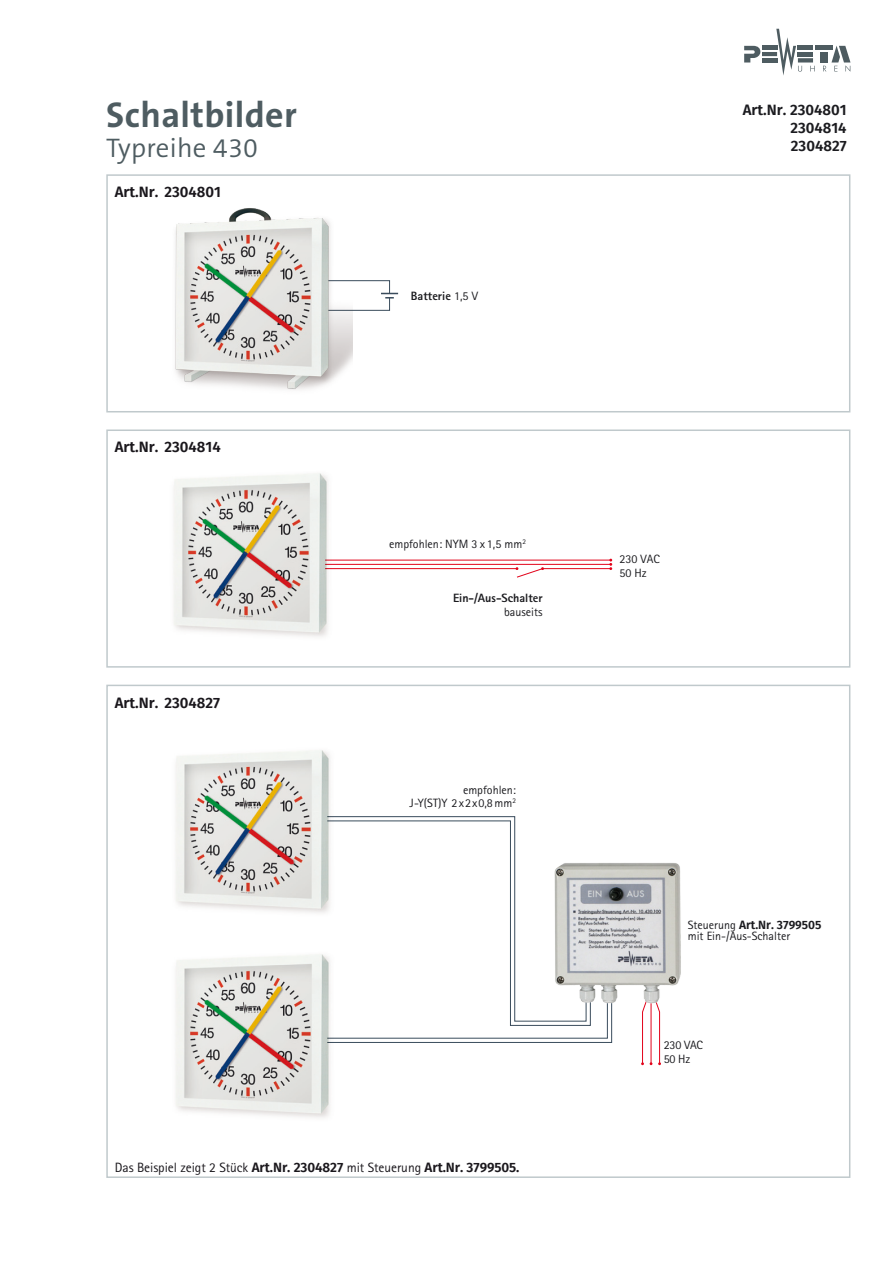
<style>
.page{position:relative;width:893px;height:1263px;background:#fff}
.page>*{position:absolute;margin:0;border:0;box-sizing:border-box;transform-origin:0 0}
.t1{font:700 36px "The Sans B7";letter-spacing:.01em;color:#4e5c61}
.t2{font:300 27px "The Sans B4";letter-spacing:.01em;color:#4e5c61}
.t3{font:600 15px "Fira Sans";color:#1a171c}
.t4{font:600 15px/18px "Fira Sans";color:#1b1b1f;text-align:justify}
.t5{font:13.5px "Agfa Rotis Sans Serif";letter-spacing:-.005em;color:#1a171c}
.t6{font:12px/14.4px "Agfa Rotis Sans Serif";color:#1b1b1f}
.t7{font:800 12px "Agfa Rotis Sans Serif";color:#1b1b1f}
.t8{font:600 12px "Fira Sans";color:#1b1b1f}
.t9{font:12px/13.5px "Agfa Rotis Sans Serif";letter-spacing:-.02em;color:#1b1b1f}
.s1{font-weight:400}
.s2{font-family:"Fira Sans";font-weight:600}
.s3{font-family:"Agfa Rotis Sans Serif";font-weight:400}
</style>
<div class="page">
<svg style="left:810px;top:66px;width:5px;height:5px"></svg>
<hr style="left:762px;top:46px;width:15px;height:4px;background:#4e5c61">
<hr style="left:762px;top:52px;width:15px;height:4px;background:#4e5c61">
<div style="left:762px;top:58px;width:15px;height:5px;background:#4e5c61"></div>
<svg style="left:744px;top:46px;width:16px;height:17px"></svg>
<hr style="left:798px;top:46px;width:15px;height:4px;background:#4e5c61">
<hr style="left:798px;top:52px;width:15px;height:4px;background:#4e5c61">
<div style="left:798px;top:58px;width:15px;height:5px;background:#4e5c61"></div>
<div style="left:820px;top:52px;width:7px;height:11px;background:#4e5c61"></div>
<hr style="left:815px;top:46px;width:17px;height:4px;background:#4e5c61">
<svg style="left:776px;top:29px;width:26px;height:47px"></svg>
<svg style="left:823px;top:46px;width:27px;height:26px"></svg>
<svg style="left:352px;top:280px;width:46px;height:31px"></svg>
<div style="left:106px;top:174px;width:744px;height:238px;border:2px solid #c0c9cc"></div>
<hr style="left:325px;top:560px;width:286px;height:1px;background:#e2031a">
<hr style="left:325px;top:564px;width:286px;height:1px;background:#e2031a">
<hr style="left:543px;top:568px;width:68px;height:1px;background:#e2031a">
<svg style="left:609px;top:559px;width:3px;height:11px"></svg>
<hr style="left:325px;top:568px;width:192px;height:1px;background:#e2031a">
<svg style="left:516px;top:567px;width:28px;height:11px"></svg>
<div style="left:106px;top:429px;width:744px;height:239px;border:2px solid #c0c9cc"></div>
<svg style="left:353px;top:820px;width:163px;height:180px"></svg>
<svg style="left:353px;top:1000px;width:259px;height:43px"></svg>
<svg style="left:641px;top:1006px;width:20px;height:59px"></svg>
<div style="left:106px;top:685px;width:744px;height:493px;border:2px solid #c0c9cc"></div>
<img style="left:173px;top:473px;width:177px;height:164px">
<img style="left:175px;top:750px;width:178px;height:163px">
<img style="left:175px;top:954px;width:178px;height:164px">
<img style="left:553px;top:863px;width:128px;height:143px">
<img style="left:138px;top:208px;width:214px;height:202px">
<h1 class="t1" style="left:106px;top:95px;width:192px">Schaltbilder</h1>
<h2 class="t2" style="left:106px;top:133px;width:153px">Typreihe 430</h2>
<p class="t3" style="left:115px;top:180px;width:108px">Art.Nr. 2304801</p>
<p class="t3" style="left:115px;top:435px;width:107px">Art.Nr. 2304814</p>
<p class="t3" style="left:115px;top:690px;width:107px">Art.Nr. 2304827</p>
<p class="t7" style="left:411px;top:288px;width:69px">Batterie <span class="s1">1,5 V</span></p>
<p class="t6" style="left:389px;top:537px;width:138px">empfohlen: NYM 3 x 1,5 mm<sup>2</sup></p>
<p class="t7" style="left:453px;top:590px;width:91px">Ein-/Aus-Schalter</p>
<p class="t6" style="left:504px;top:605px;width:40px">bauseits</p>
<p class="t6" style="left:410px;top:783px;width:108px;line-height:13.5px;text-align:right">empfohlen:<br>J-Y(ST)Y 2x2x0,8 mm<sup>2</sup></p>
<p class="t5" style="left:115px;top:1159px;width:406px">Das Beispiel zeigt 2 Stück <span class="s2">Art.Nr. 2304827</span> mit Steuerung <span class="s2">Art.Nr. 3799505.</span></p>
<p class="t4" style="left:790px;top:100px;width:58px;text-indent:-48px">Art.Nr. 2304801<br>2304814<br>2304827</p>
<p class="t6" style="left:619px;top:551px;width:42px">230 VAC<br>50 Hz</p>
<p class="t8" style="left:688px;top:914px;width:135px"><span class="s3">Steuerung</span> Art.Nr. 3799505</p>
<p class="t6" style="left:688px;top:929px;width:104px">mit Ein-/Aus-Schalter</p>
<p class="t9" style="left:664px;top:1038px;width:41px">230 VAC<br>50 Hz</p>
</div>
